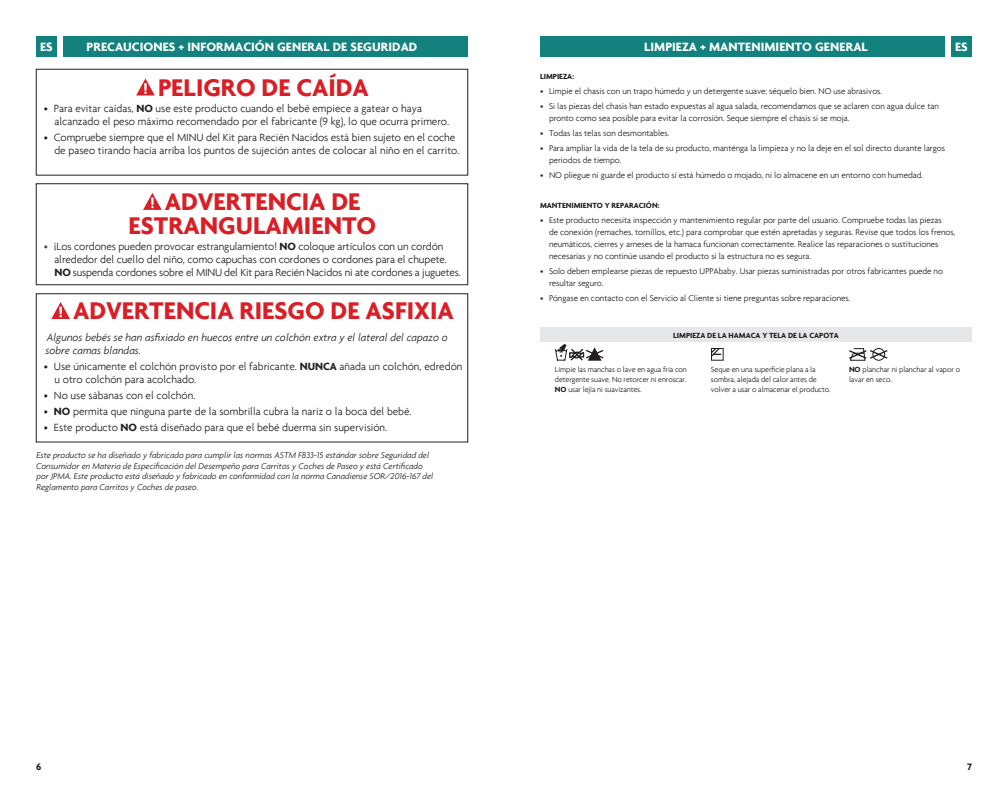
<style>
.page{position:relative;width:1008px;height:792px;background:#fff}
.page>*{position:absolute;margin:0;border:0;box-sizing:border-box;transform-origin:0 0}
.t1{font:700 26px/24px "Agenda";color:#d91e25}
.t2{font:700 13px "Agenda";letter-spacing:.005em;color:#fff}
.t3{font:300 11.2px/13px "Agenda";color:#231f20}
.t4{font:italic 300 11.2px/13px "Agenda";color:#231f20}
.t5{font:700 10px "Agenda";color:#231f20}
.t6{font:300 9px/12px "Agenda";letter-spacing:-.005em;color:#231f20}
.t7{font:italic 300 9px/10.5px "Agenda";color:#231f20}
.t8{font:300 8px/10px "Agenda";letter-spacing:-.01em;color:#231f20}
.t9{font:700 8px "Agenda";color:#231f20}
.s1{font-weight:700}
.s2{color:#4b4c4d}
</style>
<div class="page">
<div style="left:36px;top:184px;width:432px;height:101px;border:1px solid #231f20"></div>
<div style="left:540px;top:36px;width:405px;height:21px;background:#13827f"></div>
<div style="left:951px;top:36px;width:21px;height:21px;background:#13827f"></div>
<div style="left:540px;top:327px;width:432px;height:15px;background:#e6e7e9"></div>
<svg style="left:555px;top:344px;width:49px;height:17px"></svg>
<svg style="left:711px;top:348px;width:10px;height:9px"></svg>
<svg style="left:849px;top:348px;width:39px;height:13px"></svg>
<div style="left:63px;top:36px;width:405px;height:21px;background:#13827f"></div>
<div style="left:36px;top:36px;width:21px;height:21px;background:#13827f"></div>
<svg style="left:136px;top:78px;width:19px;height:18px"></svg>
<div style="left:36px;top:69px;width:432px;height:106px;border:1px solid #231f20"></div>
<svg style="left:143px;top:193px;width:19px;height:17px"></svg>
<svg style="left:51px;top:302px;width:19px;height:17px"></svg>
<h2 class="t2" style="left:40px;top:42px;width:14px">ES</h2>
<h2 class="t2" style="left:87px;top:42px;width:332px">PRECAUCIONES + INFORMACIÓN GENERAL DE SEGURIDAD</h2>
<h3 class="t1" style="left:158px;top:77px;width:212px">PELIGRO DE CAÍDA</h3>
<p class="t3" style="left:54px;top:102px;width:396px;text-indent:-10px">• Para evitar caídas, <span class="s1">NO</span> use este producto cuando el bebé empiece a gatear o haya alcanzado el peso máximo recomendado por el fabricante (9 kg), lo que ocurra primero.</p>
<p class="t3" style="left:54px;top:131px;width:407px;text-indent:-10px">• Compruebe siempre que el MINU del Kit para Recién Nacidos está bien sujeto en el coche de paseo tirando hacia arriba los puntos de sujeción antes de colocar al niño en el carrito.</p>
<h3 class="t1" style="left:128px;top:191px;width:249px;text-indent:37px">ADVERTENCIA DE<br>ESTRANGULAMIENTO</h3>
<p class="t3" style="left:54px;top:241px;width:408px;text-indent:-10px"><span class="s2">•</span> ¡Los cordones pueden provocar estrangulamiento! <span class="s1">NO</span> coloque artículos con un cordón alrededor del cuello del niño, como capuchas con cordones o cordones para el chupete.<br><span class="s1">NO</span> suspenda cordones sobre el MINU del Kit para Recién Nacidos ni ate cordones a juguetes.</p>
<h3 class="t1" style="left:73px;top:301px;width:382px">ADVERTENCIA RIESGO DE ASFIXIA</h3>
<p class="t4" style="left:45px;top:332px;width:404px">Algunos bebés se han asfixiado en huecos entre un colchón extra y el lateral del capazo o sobre camas blandas.</p>
<p class="t3" style="left:55px;top:361px;width:409px;text-indent:-11px">• Use únicamente el colchón provisto por el fabricante. <span class="s1">NUNCA</span> añada un colchón, edredón u otro colchón para acolchado.</p>
<p class="t3" style="left:44px;top:390px;width:153px">• No use sábanas con el colchón.</p>
<p class="t3" style="left:44px;top:406px;width:369px">• <span class="s1">NO</span> permita que ninguna parte de la sombrilla cubra la nariz o la boca del bebé.</p>
<p class="t3" style="left:44px;top:422px;width:345px">• Este producto <span class="s1">NO</span> está diseñado para que el bebé duerma sin supervisión.</p>
<p class="t7" style="left:36px;top:451px;width:399px">Este producto se ha diseñado y fabricado para cumplir las normas ASTM F833-15 estándar sobre Seguridad del Consumidor en Materia de Especificación del Desempeño para Carritos y Coches de Paseo y está Certificado por JPMA. Este producto está diseñado y fabricado en conformidad con la norma Canadiense SOR/2016-167 del Reglamento para Carritos y Coches de paseo.</p>
<h2 class="t2" style="left:644px;top:42px;width:225px">LIMPIEZA + MANTENIMIENTO GENERAL</h2>
<h2 class="t2" style="left:955px;top:42px;width:14px">ES</h2>
<h3 class="t9" style="left:540px;top:73px;width:36px">LIMPIEZA:</h3>
<p class="t6" style="left:540px;top:85px;width:344px">• Limpie el chasis con un trapo húmedo y un detergente suave; séquelo bien. NO use abrasivos.</p>
<p class="t6" style="left:549px;top:100px;width:391px;text-indent:-9px">• Si las piezas del chasis han estado expuestas al agua salada, recomendamos que se aclaren con agua dulce tan pronto como sea posible para evitar la corrosión. Seque siempre el chasis si se moja.</p>
<p class="t6" style="left:540px;top:127px;width:131px">• Todas las telas son desmontables.</p>
<p class="t6" style="left:549px;top:142px;width:398px;text-indent:-9px">• Para ampliar la vida de la tela de su producto, manténga la limpieza y no la deje en el sol directo durante largos periodos de tiempo.</p>
<p class="t6" style="left:540px;top:169px;width:385px">• NO pliegue ni guarde el producto si está húmedo o mojado, ni lo almacene en un entorno con humedad.</p>
<h3 class="t9" style="left:540px;top:202px;width:121px">MANTENIMIENTO Y REPARACIÓN:</h3>
<p class="t6" style="left:549px;top:214px;width:408px;text-indent:-9px">• Este producto necesita inspección y mantenimiento regular por parte del usuario. Compruebe todas las piezas<br>de conexión (remaches, tornillos, etc.) para comprobar que estén apretadas y seguras. Revise que todos los frenos, neumáticos, cierres y arneses de la hamaca funcionan correctamente. Realice las reparaciones o sustituciones necesarias y no continúe usando el producto si la estructura no es segura.</p>
<p class="t6" style="left:549px;top:265px;width:395px;text-indent:-9px">• Solo deben emplearse piezas de repuesto UPPAbaby. Usar piezas suministradas por otros fabricantes puede no resultar seguro.</p>
<p class="t6" style="left:540px;top:292px;width:312px">• Póngase en contacto con el Servicio al Cliente si tiene preguntas sobre reparaciones.</p>
<h3 class="t9" style="left:673px;top:332px;width:167px">LIMPIEZA DE LA HAMACA Y TELA DE LA CAPOTA</h3>
<p class="t8" style="left:555px;top:365px;width:133px">Limpie las manchas o lave en agua fría con detergente suave. No retorcer ni enroscar.</p>
<p class="t8" style="left:555px;top:385px;width:88px"><span class="s1">NO</span> usar lejía ni suavizantes.</p>
<p class="t8" style="left:711px;top:365px;width:121px">Seque en una superficie plana a la sombra, alejada del calor antes de volver a usar o almacenar el producto.</p>
<p class="t8" style="left:849px;top:365px;width:113px"><span class="s1">NO</span> planchar ni planchar al vapor o lavar en seco.</p>
<p class="t5" style="left:36px;top:762px;width:7px">6</p>
<p class="t5" style="left:967px;top:762px;width:6px">7</p>
</div>
